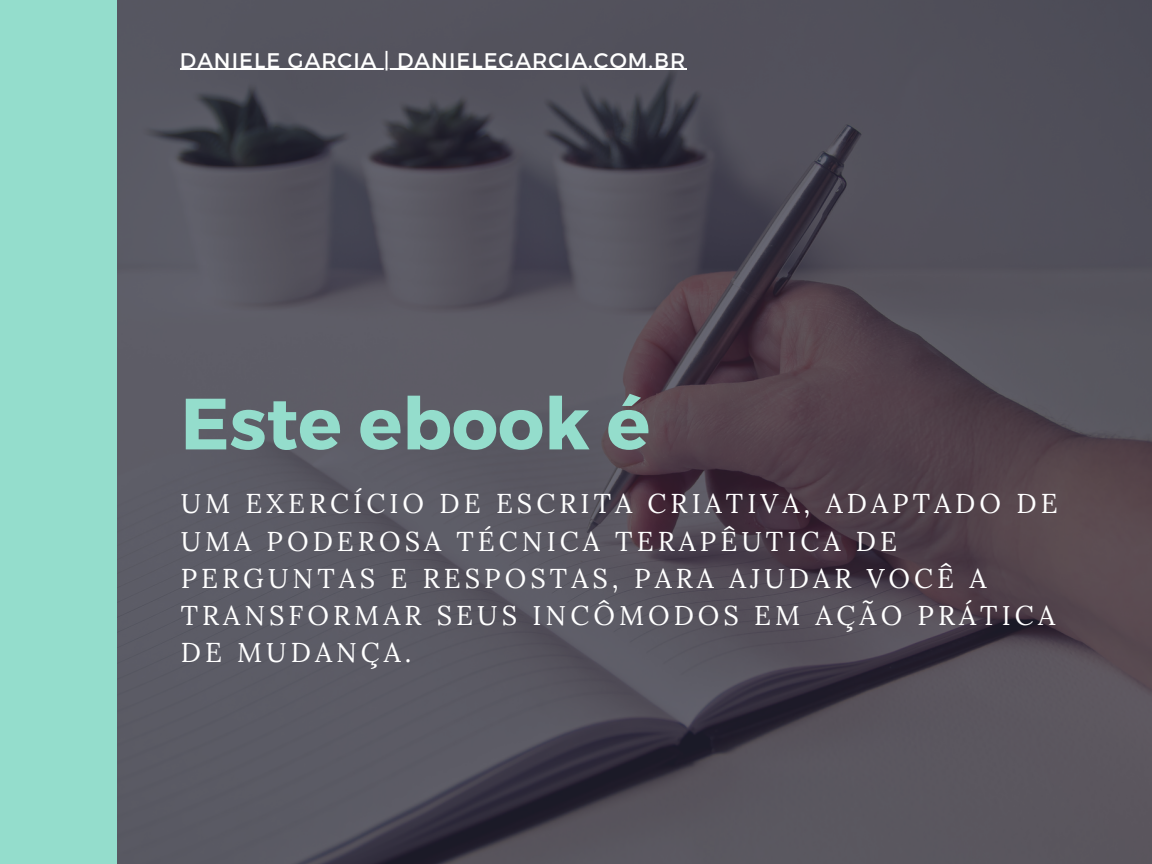
<style>
.page{position:relative;width:1152px;height:864px;background:#fff}
.page>*{position:absolute;margin:0;border:0;box-sizing:border-box;transform-origin:0 0}
.t1{font:700 72.45px "Montserrat";color:#94ddcc}
.t2{font:27.15px/37.2px "Lora";letter-spacing:.15em;color:#fff}
.t3{font:21.15px "Montserrat";letter-spacing:.05em;color:#fff}
</style>
<div class="page">
<img style="left:117px;top:0;width:1035px;height:864px">
<div style="left:0;top:0;width:117px;height:864px;background:#94ddcc"></div>
<hr style="left:180px;top:69px;width:506px;height:1px;background:#fff">
<p class="t3" style="left:180px;top:46px;width:507px">DANIELE GARCIA | DANIELEGARCIA.COM.BR</p>
<p class="t1" style="left:181px;top:377px;width:471px">Este ebook é</p>
<p class="t2" style="left:181px;top:485px;width:878px">UM EXERCÍCIO DE ESCRITA CRIATIVA, ADAPTADO DE UMA PODEROSA TÉCNICA TERAPÊUTICA DE PERGUNTAS E RESPOSTAS, PARA AJUDAR VOCÊ A TRANSFORMAR SEUS INCÔMODOS EM AÇÃO PRÁTICA DE MUDANÇA.</p>
</div>
